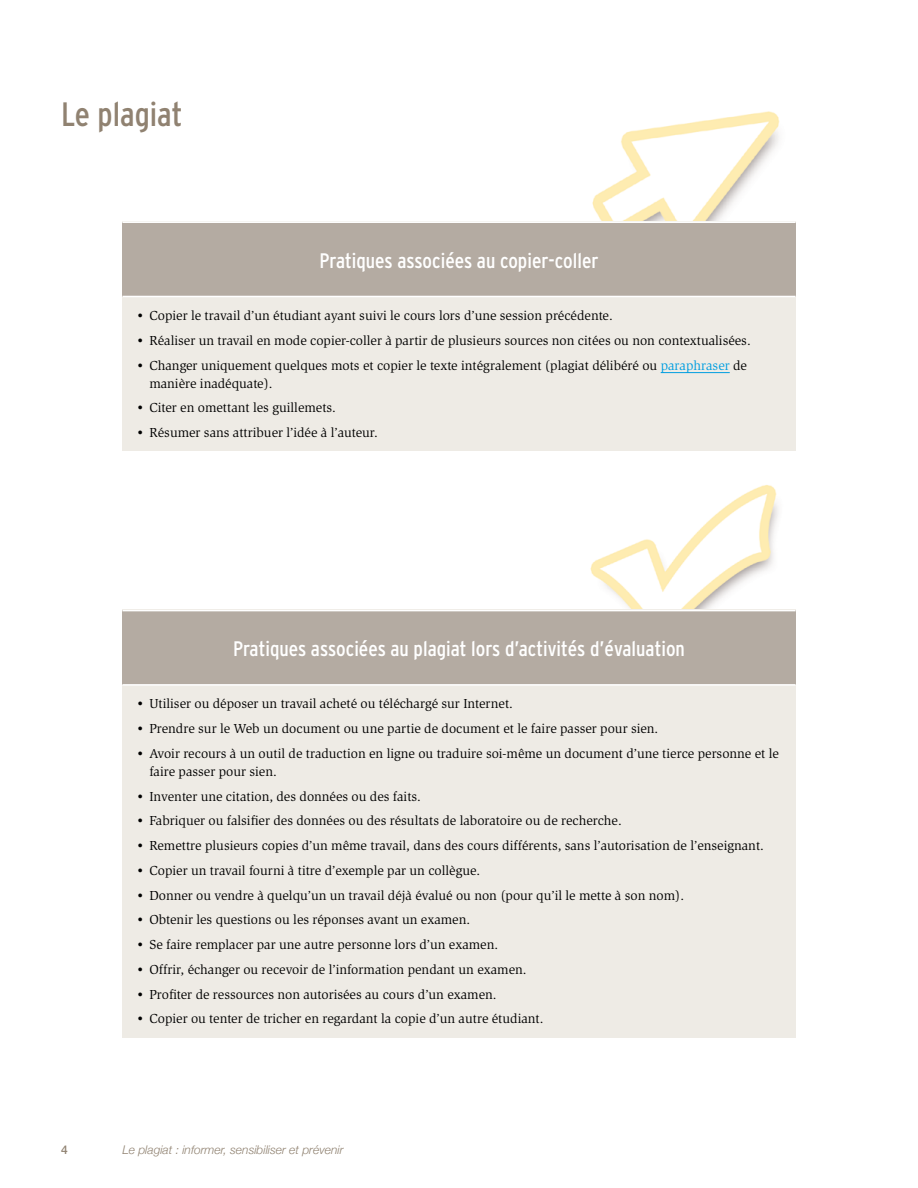
<style>
.page{position:relative;width:918px;height:1188px;background:#fff}
.page>*{position:absolute;margin:0;border:0;box-sizing:border-box;transform-origin:0 0}
.t1{font:condensed 33.75px "Interstate";color:#908271}
.t2{font:condensed 21px "Interstate";color:#fff}
.t3{font:13.5px/18px "Slimbach ITC";color:#000}
.t4{font:italic 300 12px "Helvetica Neue";color:#908271}
.t5{font:500 12px "Helvetica Neue";color:#908271}
.s1{color:#009ee0}
</style>
<div class="page">
<img style="left:580px;top:485px;width:215px;height:125px">
<img style="left:592px;top:111px;width:188px;height:110px">
<div style="left:122px;top:610px;width:674px;height:428px;background:#eeebe5"></div>
<div style="left:122px;top:611px;width:674px;height:74px;background:#b4aba2"></div>
<hr style="left:122px;top:684px;width:674px;height:2px;background:#fff">
<hr style="left:122px;top:610px;width:674px;height:1px;background:#fff">
<div style="left:122px;top:221px;width:674px;height:230px;background:#eeebe5"></div>
<div style="left:122px;top:222px;width:674px;height:74px;background:#b4aba2"></div>
<hr style="left:122px;top:296px;width:674px;height:1px;background:#fff">
<hr style="left:122px;top:221px;width:674px;height:2px;background:#fff">
<hr style="left:661px;top:372px;width:69px;height:1px;background:#009ee0">
<h1 class="t1" style="left:61px;top:96px;width:123px">Le plagiat</h1>
<h2 class="t2" style="left:319px;top:249px;width:281px">Pratiques associées au copier-coller</h2>
<p class="t3" style="left:136px;top:307px;width:478px">• Copier le travail d’un étudiant ayant suivi le cours lors d’une session précédente.</p>
<p class="t3" style="left:136px;top:332px;width:616px">• Réaliser un travail en mode copier-coller à partir de plusieurs sources non citées ou non contextualisées.</p>
<p class="t3" style="left:149px;top:356px;width:599px;text-indent:-14px">• Changer uniquement quelques mots et copier le texte intégralement (plagiat délibéré ou <span class="s1">paraphraser</span> de manière inadéquate).</p>
<p class="t3" style="left:136px;top:399px;width:202px">• Citer en omettant les guillemets.</p>
<p class="t3" style="left:136px;top:424px;width:244px">• Résumer sans attribuer l’idée à l’auteur.</p>
<h2 class="t2" style="left:233px;top:637px;width:453px">Pratiques associées au plagiat lors d’activités d’évaluation</h2>
<p class="t3" style="left:136px;top:695px;width:379px">• Utiliser ou déposer un travail acheté ou téléchargé sur Internet.</p>
<p class="t3" style="left:136px;top:720px;width:524px">• Prendre sur le Web un document ou une partie de document et le faire passer pour sien.</p>
<p class="t3" style="left:149px;top:745px;width:631px;text-indent:-14px">• Avoir recours à un outil de traduction en ligne ou traduire soi-même un document d’une tierce personne et le faire passer pour sien.</p>
<p class="t3" style="left:136px;top:787px;width:287px">• Inventer une citation, des données ou des faits.</p>
<p class="t3" style="left:136px;top:812px;width:487px">• Fabriquer ou falsifier des données ou des résultats de laboratoire ou de recherche.</p>
<p class="t3" style="left:136px;top:837px;width:630px">• Remettre plusieurs copies d’un même travail, dans des cours différents, sans l’autorisation de l’enseignant.</p>
<p class="t3" style="left:136px;top:862px;width:346px">• Copier un travail fourni à titre d’exemple par un collègue.</p>
<p class="t3" style="left:136px;top:886px;width:550px">• Donner ou vendre à quelqu’un un travail déjà évalué ou non (pour qu’il le mette à son nom).</p>
<p class="t3" style="left:136px;top:911px;width:336px">• Obtenir les questions ou les réponses avant un examen.</p>
<p class="t3" style="left:136px;top:936px;width:364px">• Se faire remplacer par une autre personne lors d’un examen.</p>
<p class="t3" style="left:136px;top:961px;width:392px">• Offrir, échanger ou recevoir de l’information pendant un examen.</p>
<p class="t3" style="left:136px;top:985px;width:362px">• Profiter de ressources non autorisées au cours d’un examen.</p>
<p class="t3" style="left:136px;top:1010px;width:409px">• Copier ou tenter de tricher en regardant la copie d’un autre étudiant.</p>
<p class="t5" style="left:61px;top:1143px;width:8px">4</p>
<p class="t4" style="left:122px;top:1143px;width:223px">Le plagiat : informer, sensibiliser et prévenir</p>
</div>
